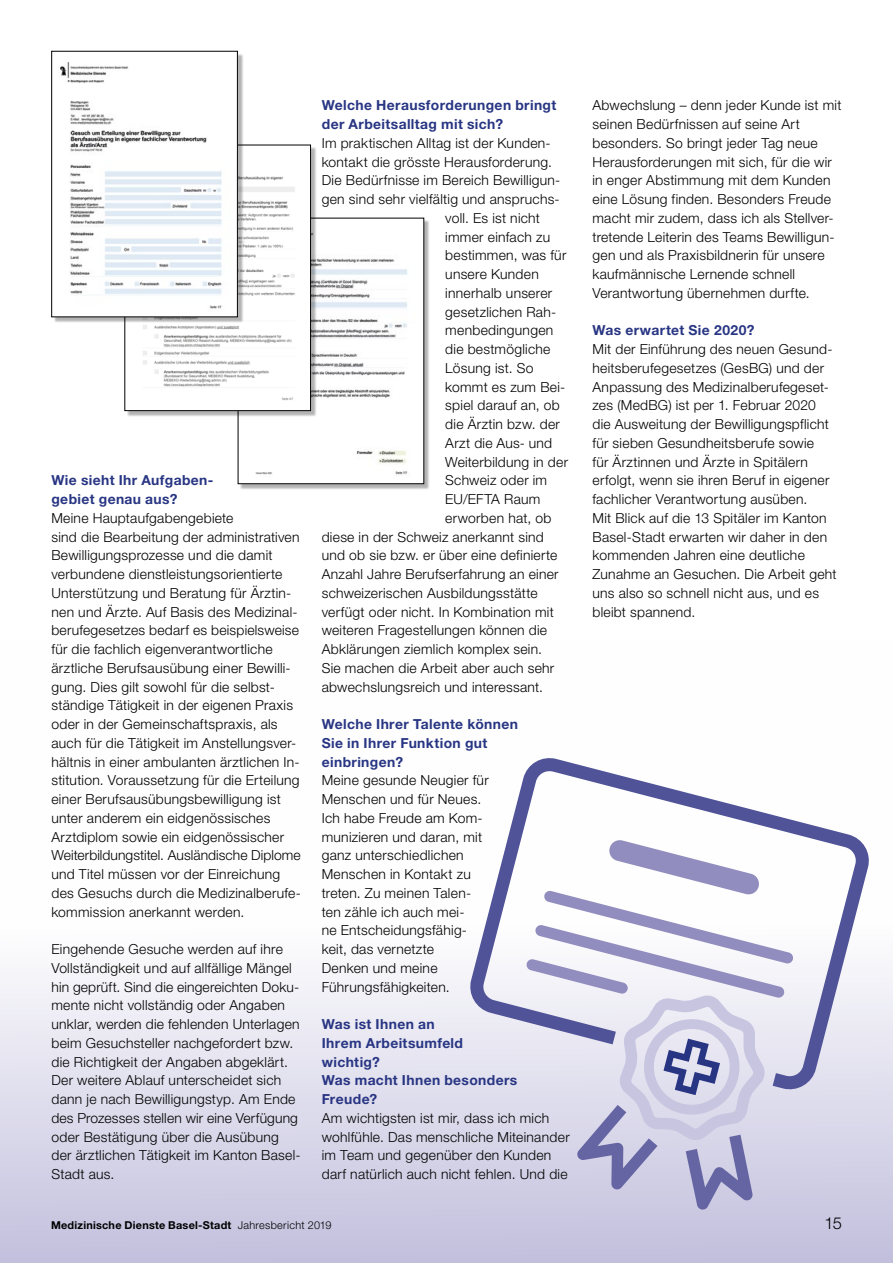
<style>
.page{position:relative;width:893px;height:1263px;background:#fff}
.page>*{position:absolute;margin:0;border:0;box-sizing:border-box;transform-origin:0 0}
.t1{font:300 16.5px "Helvetica Neue LT Std";color:#000}
.GS{font:300 13.8px/18.8px "Helvetica Neue LT Std";letter-spacing:.02em;color:#000}
.GS_Interviewtitel_bl{font:700 13.8px/18.8px "Helvetica Neue LT Std";letter-spacing:.03em;color:#283583}
.t2{font:700 10.8px "Helvetica Neue LT Std";letter-spacing:.02em;color:#000}
.s1{font-weight:300}
</style>
<div class="page">
<div style="left:0;top:639px;width:893px;height:624px;background:linear-gradient(to bottom,#fff,#cfcce4)"></div>
<svg style="left:467px;top:755px;width:405px;height:337px"></svg>
<svg style="left:526px;top:839px;width:268px;height:371px"></svg>
<div style="left:240px;top:220px;width:190px;height:270px;background:#000;opacity:.3"></div>
<img style="left:240px;top:220px;width:182px;height:262px">
<div style="left:238px;top:218px;width:186px;height:266px;border:1px solid #000"></div>
<div style="left:127px;top:147px;width:190px;height:270px;background:#000;opacity:.3"></div>
<img style="left:127px;top:147px;width:182px;height:262px">
<div style="left:125px;top:145px;width:186px;height:266px;border:1px solid #000"></div>
<div style="left:54px;top:53px;width:190px;height:270px;background:#000;opacity:.3"></div>
<img style="left:54px;top:53px;width:182px;height:262px">
<div style="left:51px;top:51px;width:187px;height:266px;border:1px solid #000"></div>
<h3 class="GS_Interviewtitel_bl" style="left:51px;top:471px;width:162px">Wie sieht Ihr Aufgaben&shy;gebiet genau aus?</h3>
<h3 class="GS" style="left:51px;top:508px;width:251px">Meine Hauptaufgabengebiete<br>sind die Bearbeitung der administrativen Bewilligungsprozesse und die damit verbundene dienstleistungsorientierte Unterstützung und Beratung für Ärztin&shy;nen und Ärzte. Auf Basis des Medizinal&shy;berufegesetzes bedarf es beispielsweise für die fachlich eigenverantwortliche ärztliche Berufsausübung einer Bewilli&shy;gung. Dies gilt sowohl für die selbst&shy;ständige Tätigkeit in der eigenen Praxis oder in der Gemeinschaftspraxis, als auch für die Tätigkeit im Anstellungsver&shy;hältnis in einer ambulanten ärztlichen In&shy;stitution. Voraussetzung für die Erteilung einer Berufsausübungsbewilligung ist unter anderem ein eidgenössisches Arztdiplom sowie ein eidgenössischer Weiterbildungstitel. Ausländische Diplome und Titel müssen vor der Einreichung des Gesuchs durch die Medizinalberufe&shy;kommission anerkannt werden.</h3>
<h3 class="GS" style="left:51px;top:939px;width:251px">Eingehende Gesuche werden auf ihre Vollständigkeit und auf allfällige Mängel hin geprüft. Sind die eingereichten Doku-- mente nicht vollständig oder Angaben unklar, werden die fehlenden Unterlagen beim Gesuchsteller nachgefordert bzw. die Richtigkeit der Angaben abgeklärt.<br>Der weitere Ablauf unterscheidet sich dann je nach Bewilligungstyp. Am Ende des Prozesses stellen wir eine Verfügung oder Bestätigung über die Ausübung der ärztlichen Tätigkeit im Kanton Basel-Stadt aus.</h3>
<h3 class="GS_Interviewtitel_bl" style="left:322px;top:96px;width:236px">Welche Herausforderungen bringt der Arbeitsalltag mit sich?</h3>
<h3 class="GS" style="left:322px;top:133px;width:230px">Im praktischen Alltag ist der Kunden-</h3>
<h3 class="GS" style="left:322px;top:152px;width:232px">kontakt die grösste Herausforderung.</h3>
<h3 class="GS" style="left:322px;top:171px;width:240px">Die Bedürfnisse im Bereich Bewilligun-</h3>
<h3 class="GS" style="left:322px;top:189px;width:239px">gen sind sehr vielfältig und anspruchs-</h3>
<h3 class="GS" style="left:445px;top:208px;width:96px">voll. Es ist nicht</h3>
<h3 class="GS" style="left:445px;top:227px;width:106px">immer einfach zu</h3>
<h3 class="GS" style="left:445px;top:246px;width:123px">bestimmen, was für</h3>
<h3 class="GS" style="left:445px;top:264px;width:95px">unsere Kunden</h3>
<h3 class="GS" style="left:445px;top:283px;width:108px">innerhalb unserer</h3>
<h3 class="GS" style="left:445px;top:302px;width:112px">gesetzlichen Rah-</h3>
<h3 class="GS" style="left:445px;top:321px;width:110px">menbedingungen</h3>
<h3 class="GS" style="left:445px;top:339px;width:107px">die bestmögliche</h3>
<h3 class="GS" style="left:445px;top:358px;width:90px">Lösung ist. So</h3>
<h3 class="GS" style="left:445px;top:377px;width:121px">kommt es zum Bei-</h3>
<h3 class="GS" style="left:445px;top:396px;width:116px">spiel darauf an, ob</h3>
<h3 class="GS" style="left:445px;top:414px;width:116px">die Ärztin bzw. der</h3>
<h3 class="GS" style="left:445px;top:433px;width:108px">Arzt die Aus- und</h3>
<h3 class="GS" style="left:445px;top:452px;width:124px">Weiterbildung in der</h3>
<h3 class="GS" style="left:445px;top:471px;width:103px">Schweiz oder im</h3>
<h3 class="GS" style="left:445px;top:489px;width:97px">EU/EFTA Raum</h3>
<h3 class="GS" style="left:445px;top:508px;width:108px">erworben hat, ob</h3>
<h3 class="GS" style="left:322px;top:527px;width:224px">diese in der Schweiz anerkannt sind</h3>
<h3 class="GS" style="left:322px;top:546px;width:237px">und ob sie bzw. er über eine definierte</h3>
<h3 class="GS" style="left:322px;top:564px;width:238px">Anzahl Jahre Berufserfahrung an einer</h3>
<h3 class="GS" style="left:322px;top:583px;width:217px">schweizerischen Ausbildungsstätte</h3>
<h3 class="GS" style="left:322px;top:602px;width:234px">verfügt oder nicht. In Kombination mit</h3>
<h3 class="GS" style="left:322px;top:621px;width:227px">weiteren Fragestellungen können die</h3>
<h3 class="GS" style="left:322px;top:639px;width:222px">Abklärungen ziemlich komplex sein.</h3>
<h3 class="GS" style="left:322px;top:658px;width:234px">Sie machen die Arbeit aber auch sehr</h3>
<h3 class="GS" style="left:322px;top:677px;width:223px">abwechslungsreich und interessant.</h3>
<h3 class="GS_Interviewtitel_bl" style="left:322px;top:714px;width:198px">Welche Ihrer Talente können<br>Sie in Ihrer Funktion gut einbringen?</h3>
<h3 class="GS" style="left:322px;top:771px;width:168px">Meine gesunde Neugier für<br>Menschen und für Neues.<br>Ich habe Freude am Kom&shy;munizieren und daran, mit ganz unterschiedlichen<br>Menschen in Kontakt zu treten. Zu meinen Talen&shy;ten zähle ich auch mei-<br>ne Entscheidungsfähig&shy;keit, das vernetzte<br>Denken und meine<br>Führungsfähigkeiten.</h3>
<h3 class="GS_Interviewtitel_bl" style="left:322px;top:1014px;width:197px">Was ist Ihnen an<br>Ihrem Arbeitsumfeld wichtig?<br>Was macht Ihnen besonders<br>Freude?</h3>
<h3 class="GS" style="left:322px;top:1108px;width:249px">Am wichtigsten ist mir, dass ich mich wohlfühle. Das menschliche Miteinander im Team und gegenüber den Kunden darf natürlich auch nicht fehlen. Und die</h3>
<h3 class="GS" style="left:592px;top:96px;width:250px">Abwechslung – denn jeder Kunde ist mit seinen Bedürfnissen auf seine Art besonders. So bringt jeder Tag neue Herausforderungen mit sich, für die wir in enger Abstimmung mit dem Kunden eine Lösung finden. Besonders Freude macht mir zudem, dass ich als Stellver&shy;tretende Leiterin des Teams Bewilligun&shy;gen und als Praxisbildnerin für unsere kaufmännische Lernende schnell Verantwortung übernehmen durfte.</h3>
<h3 class="GS_Interviewtitel_bl" style="left:592px;top:321px;width:164px">Was erwartet Sie 2020?</h3>
<h3 class="GS" style="left:592px;top:339px;width:246px">Mit der Einführung des neuen Gesund&shy;heitsberufegesetzes (GesBG) und der Anpassung des Medizinalberufegeset&shy;zes (MedBG) ist per 1. Februar 2020 die Ausweitung der Bewilligungspflicht für sieben Gesundheitsberufe sowie<br>für Ärztinnen und Ärzte in Spitälern erfolgt, wenn sie ihren Beruf in eigener fachlicher Verantwortung ausüben.<br>Mit Blick auf die 13 Spitäler im Kanton Basel-Stadt erwarten wir daher in den kommenden Jahren eine deutliche Zunahme an Gesuchen. Die Arbeit geht uns also so schnell nicht aus, und es bleibt spannend.</h3>
<p class="t2" style="left:51px;top:1218px;width:282px">Medizinische Dienste Basel-Stadt <span class="s1">Jahresbericht 2019</span></p>
<p class="t1" style="left:825px;top:1213px;width:19px">15</p>
</div>
